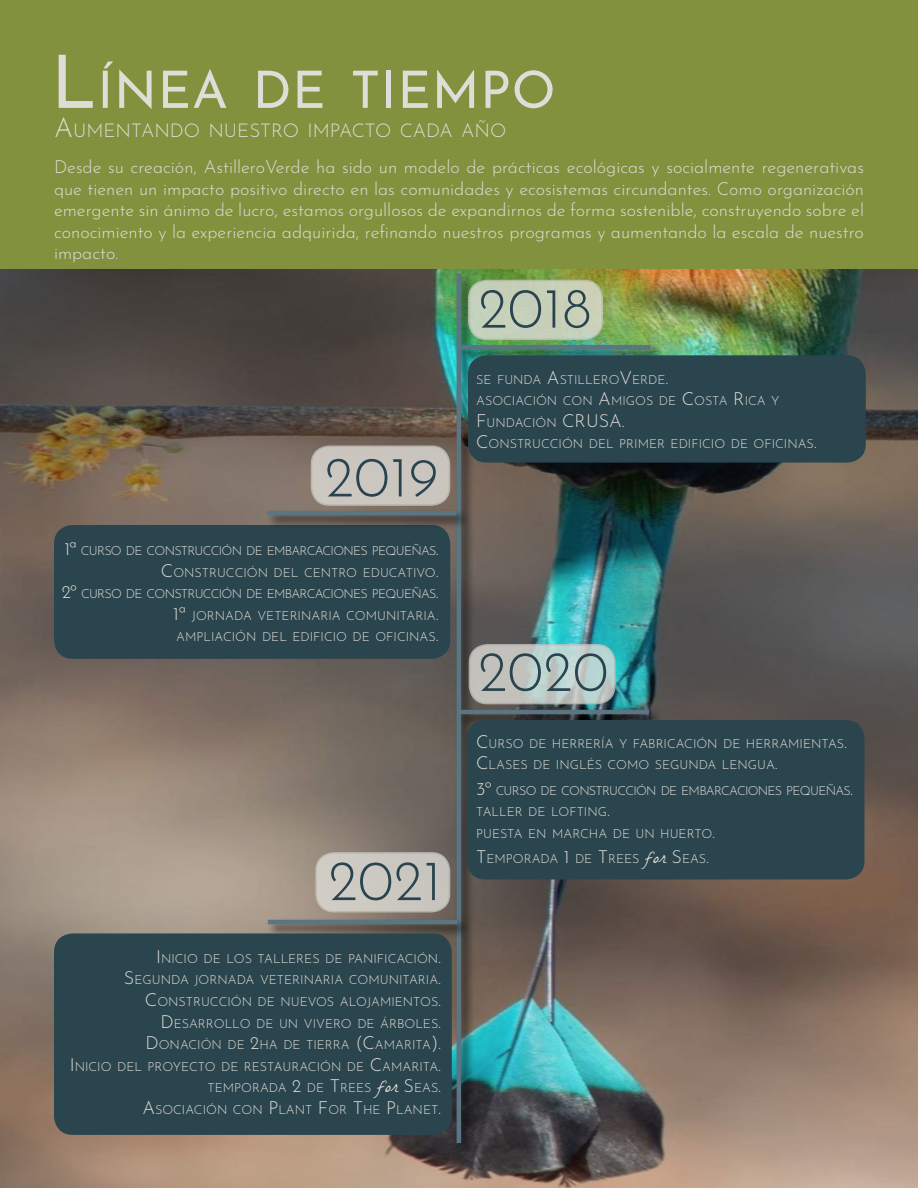
<style>
.page{position:relative;width:918px;height:1188px;background:#fff}
.page>*{position:absolute;margin:0;border:0;box-sizing:border-box;transform-origin:0 0}
.t1{font:300 57px "Josefin Sans";letter-spacing:.01em;color:#29444e}
.t2{font:51.45px "Josefin Sans";letter-spacing:.015em;color:#deddd7}
.t3{font:300 18.9px "Josefin Sans";color:#deddd7}
.t4{font:300 18px/21.6px "Josefin Sans";color:#deddd7;text-align:justify}
.t5{font:300 18px "Josefin Sans";color:#deddd7}
.t6{font:300 12.6px/21.6px "Josefin Sans";color:#deddd7}
.t7{font:300 12.6px/21.6px "Josefin Sans";letter-spacing:-.045em;color:#deddd7;text-align:right}
.t8{font:300 12.6px/21.6px "Josefin Sans";letter-spacing:-.055em;color:#deddd7}
.s1{font-size:73.5px}
.s2{font-size:27px}
.s3{font-size:18px}
.s4{font-family:"La Belle Aurore";font-weight:400;font-size:18px}
</style>
<div class="page">
<div style="left:0;top:0;width:918px;height:273px;background:#81913d"></div>
<img style="left:0;top:270px;width:918px;height:918px">
<div style="left:454px;top:271px;width:21px;height:886px;background:#000;opacity:.75"></div>
<hr style="left:457px;top:273px;width:4px;height:870px;background:#5a7683">
<div style="left:459px;top:343px;width:205px;height:20px;background:#000;opacity:.75"></div>
<div style="left:461px;top:345px;width:190px;height:5px;background:#5a7683"></div>
<div style="left:469px;top:356px;width:396px;height:106px;background:#2b454e;border-radius:18px"></div>
<div style="left:468px;top:355px;width:398px;height:108px;border:2px solid #2b454e;border-radius:18px"></div>
<div style="left:469px;top:280px;width:133px;height:59px;background:#c6d0b9;border-radius:18px"></div>
<div style="left:468px;top:280px;width:135px;height:60px;border:2px solid #c5c4be;border-radius:18px"></div>
<div style="left:458px;top:708px;width:205px;height:20px;background:#000;opacity:.75"></div>
<hr style="left:460px;top:710px;width:189px;height:4px;background:#5a7683">
<div style="left:266px;top:918px;width:205px;height:20px;background:#000;opacity:.75"></div>
<hr style="left:268px;top:920px;width:189px;height:4px;background:#5a7683">
<div style="left:467px;top:721px;width:397px;height:158px;background:#2b454e;border-radius:18px"></div>
<div style="left:467px;top:720px;width:397px;height:159px;border:2px solid #2b454e;border-radius:18px"></div>
<div style="left:55px;top:526px;width:395px;height:132px;background:#2b454e;border-radius:18px"></div>
<div style="left:54px;top:525px;width:396px;height:134px;border:2px solid #2b454e;border-radius:18px"></div>
<div style="left:55px;top:934px;width:396px;height:200px;background:#2b454e;border-radius:18px"></div>
<div style="left:54px;top:933px;width:398px;height:202px;border:2px solid #2b454e;border-radius:18px"></div>
<svg style="left:469px;top:645px;width:146px;height:59px;background:#becac5"></svg>
<div style="left:469px;top:644px;width:147px;height:60px;border:2px solid #c5c4be;border-radius:18px"></div>
<div style="left:316px;top:853px;width:134px;height:59px;background:#ccc8c2;border-radius:18px"></div>
<div style="left:315px;top:852px;width:135px;height:60px;border:2px solid #c5c4be;border-radius:18px"></div>
<div style="left:311px;top:446px;width:139px;height:59px;background:#cac6bf;border-radius:18px"></div>
<div style="left:311px;top:445px;width:139px;height:61px;border:2px solid #c5c4be;border-radius:18px"></div>
<div style="left:265px;top:509px;width:206px;height:20px;background:#000;opacity:.75"></div>
<hr style="left:267px;top:511px;width:190px;height:4px;background:#5a7683">
<h2 class="t2" style="left:51px;top:51px;width:506px"><span class="s1">L</span>ÍNEA DE TIEM PO</h2>
<h3 class="t3" style="left:54px;top:116px;width:454px"><span class="s2">A</span>UMENTANDO NUESTRO IMPACTO CADA AÑO</h3>
<p class="t4" style="left:54px;top:154px;width:812px">Desde su creación, AstilleroVerde ha sido un modelo de prácticas ecológicas y socialmente regenerativas que tienen un impacto positivo directo en las comunidades y ecosistemas circundantes. Como organización emergente sin ánimo de lucro, estamos orgullosos de expandirnos de forma sostenible, construyendo sobre el conocimiento y la experiencia adquirida, refinando nuestros programas y aumentando la escala de nuestro impacto.</p>
<h1 class="t1" style="left:478px;top:265px;width:115px">2018</h1>
<h1 class="t1" style="left:325px;top:434px;width:115px">2019</h1>
<p class="t7" style="left:62px;top:539px;width:379px"><span class="s3">1ª</span> CURSO DE CONSTRUCCIÓN DE EMBARCACIONES PEQUEÑAS<span class="s3">.<br>C</span>ONSTRUCCIÓN DEL CENTRO EDUCATIVO<span class="s3">.<br>2º</span> CURSO DE CONSTRUCCIÓN DE EMBARCACIONES PEQUEÑAS<span class="s3">.<br>1ª</span> JORNADA VETERINARIA COMUNITARIA<span class="s3">.<br></span>AMPLIACIÓN DEL EDIFICIO DE OFICINAS<span class="s3">.</span></p>
<h1 class="t1" style="left:329px;top:838px;width:114px">2021</h1>
<p class="t6" style="left:70px;top:946px;width:373px;text-align:right"><span class="s3">I</span> NICIO DE LOS TALLERES DE PANIFICACIÓN<span class="s3">.<br>S</span> EGUNDA JORNADA VETERINARIA COMUNITARIA<span class="s3">.<br>C</span>ONSTRUCCIÓN DE NUEVOS ALOJAMIENTOS<span class="s3">.<br>D</span> ESARROLLO DE UN VIVERO DE ÁRBOLES<span class="s3">.<br>D</span>ONACIÓN DE <span class="s3">2</span>HA DE TIERRA <span class="s3">(C</span>AMARITA<span class="s3">).<br>I</span> NICIO DEL PROYECTO DE RESTAURACIÓN DE <span class="s3">C</span>AMARITA<span class="s3">.<br></span>TEMPORADA <span class="s3">2</span> DE <span class="s3">T</span>REES <span class="s4">for</span> <span class="s3">S</span> EAS<span class="s3">.<br>A</span>SOCIACIÓN CON <span class="s3">P</span>LANT <span class="s3">F</span>OR <span class="s3">T</span>HE <span class="s3">P</span>LANET<span class="s3">.</span></p>
<p class="t6" style="left:476px;top:367px;width:305px">SE FUNDA <span class="s3">A</span>STILLERO<span class="s3">V</span>ERDE<span class="s3">.<br></span>ASOCIACIÓN CON <span class="s3">A</span>MIGOS DE <span class="s3">C</span>OSTA <span class="s3">R</span>ICA Y<br><span class="s3">F</span>UNDACIÓN <span class="s3">CRUSA</span></p>
<h3 class="t5" style="left:622px;top:407px;width:4px">.</h3>
<p class="t6" style="left:476px;top:432px;width:342px"><span class="s3">C</span>ONSTRUCCIÓN DEL PRIMER EDIFICIO DE OFICINAS<span class="s3">.</span></p>
<h1 class="t1" style="left:478px;top:628px;width:132px">2020</h1>
<p class="t6" style="left:476px;top:731px;width:373px"><span class="s3">C</span>URSO DE HERRERÍA Y FABRICACIÓN DE HERRAMIENTAS<span class="s3">.<br>C</span>LASES DE INGLÉS COMO SEGUNDA LENGUA<span class="s3">.</span></p>
<p class="t8" style="left:476px;top:778px;width:379px"><span class="s3">3º</span> CURSO DE CONSTRUCCIÓN DE EMBARCACIONES PEQUEÑAS<span class="s3">.<br></span>TALLER DE LOFTING<span class="s3">.<br></span>PUESTA EN MARCHA DE UN HUERTO<span class="s3">.</span></p>
<p class="t6" style="left:476px;top:847px;width:235px"><span class="s3">T</span>EMPORADA <span class="s3">1</span> DE <span class="s3">T</span>REES <span class="s4">for</span> <span class="s3">S</span> EAS<span class="s3">.</span></p>
</div>
